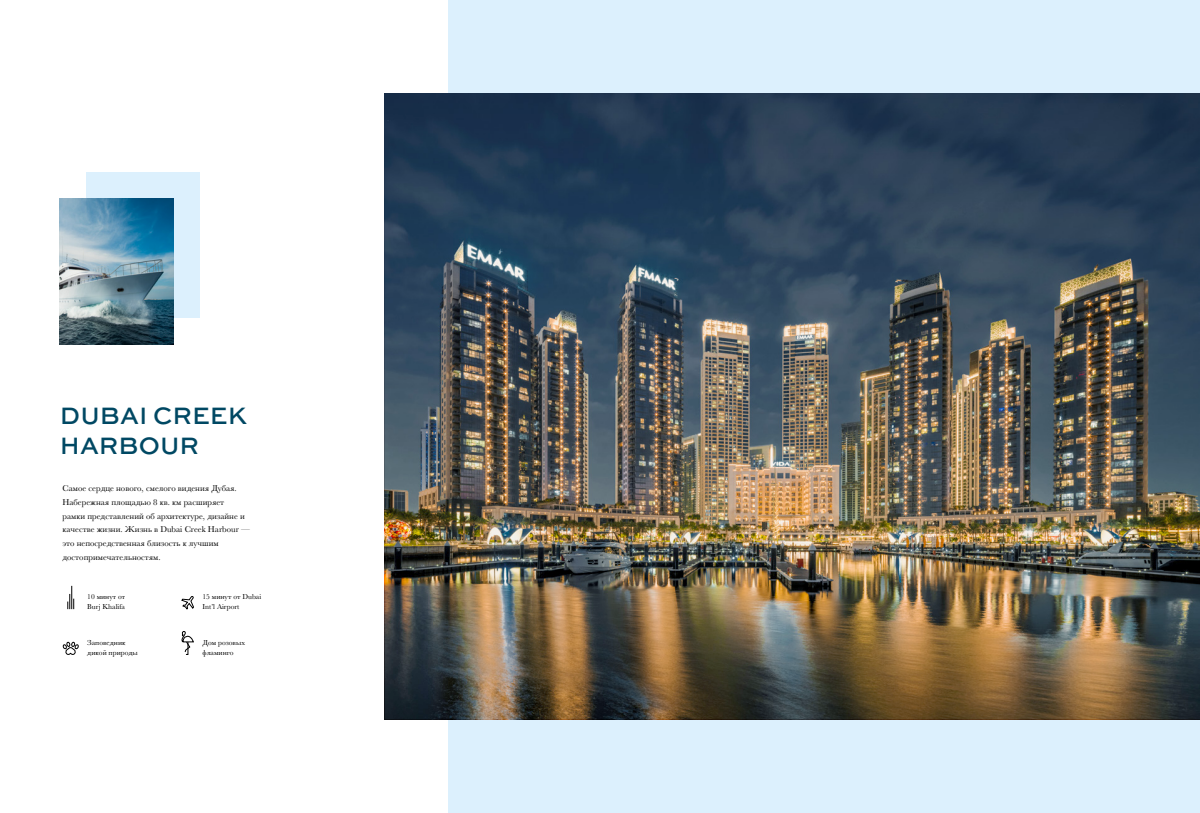
<style>
.page{position:relative;width:1200px;height:813px;background:#fff}
.page>*{position:absolute;margin:0;border:0;box-sizing:border-box;transform-origin:0 0}
.t1{font:500 25px/30px "Sweet Sans Pro";color:#004863}
.t2{font:8.75px/13.8px "Baskerville";color:#000}
.t3{font:7.5px/10px "Baskerville";color:#000}
</style>
<div class="page">
<div style="left:448px;top:0;width:752px;height:812px;background:#dcf0fd"></div>
<div style="left:87px;top:172px;width:113px;height:146px;background:#dcf0fd"></div>
<svg style="left:68px;top:585px;width:7px;height:24px"></svg>
<svg style="left:181px;top:596px;width:13px;height:13px"></svg>
<svg style="left:181px;top:631px;width:13px;height:23px"></svg>
<svg style="left:63px;top:641px;width:16px;height:14px"></svg>
<img style="left:60px;top:199px;width:114px;height:145px">
<img style="left:386px;top:94px;width:814px;height:625px">
<h1 class="t1" style="left:60px;top:399px;width:188px">DUBAI CREEK<br>HARBOUR</h1>
<p class="t2" style="left:62px;top:481px;width:189px">Самое сердце нового, смелого видения Дубая.<br>Набережная площадью 8 кв. км расширяет<br>рамки представлений об архитектуре, дизайне и качестве жизни. Жизнь в Dubai Creek Harbour — это непосредственная близость к лучшим достопримечательностям.</p>
<p class="t3" style="left:87px;top:591px;width:39px">10 минут от<br>Burj Khalifa</p>
<p class="t3" style="left:203px;top:591px;width:60px">15 минут от Dubai<br>Int l’ Airport</p>
<p class="t3" style="left:203px;top:637px;width:44px">Дом розовых фламинго</p>
<p class="t3" style="left:87px;top:637px;width:52px">Заповедник дикой природы</p>
</div>
